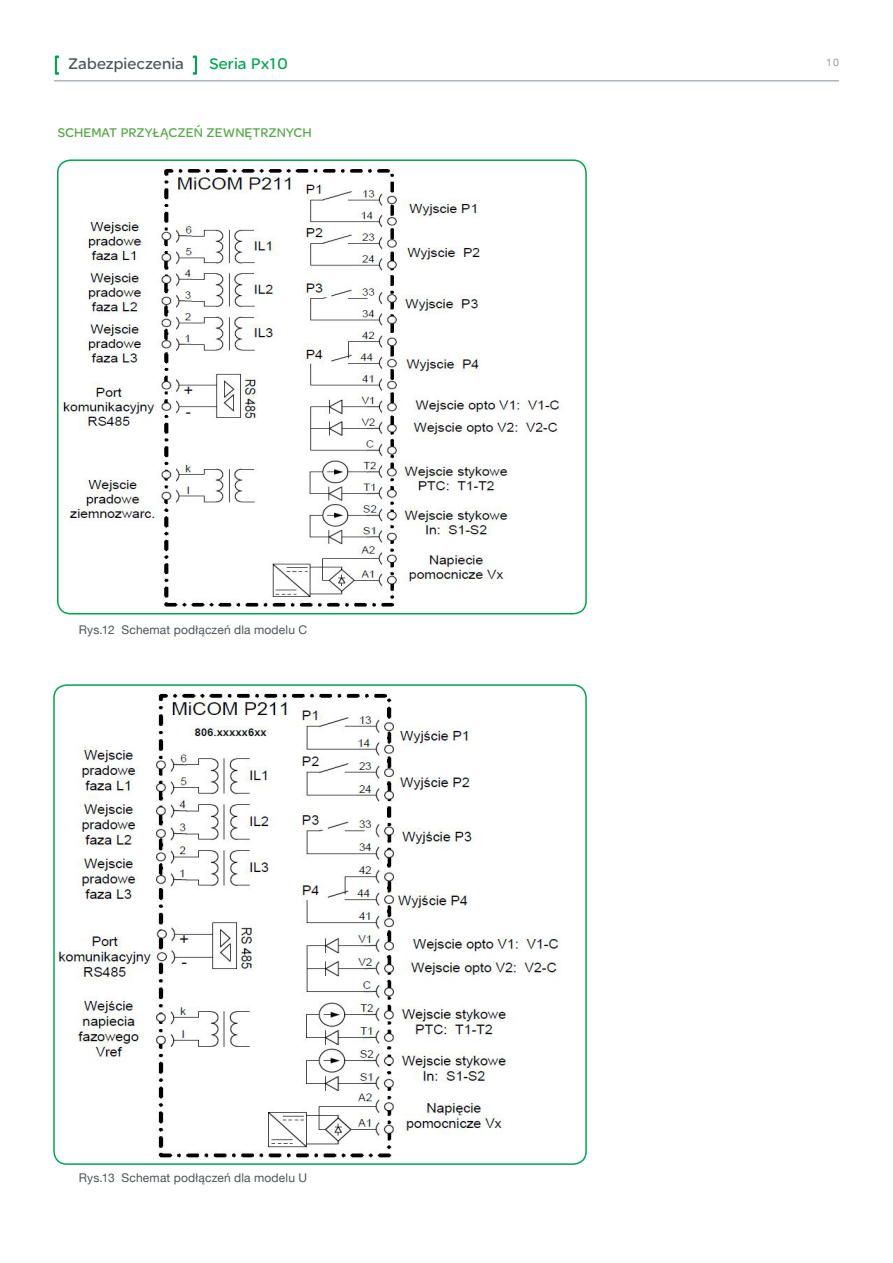
<style>
.page{position:relative;width:893px;height:1263px;background:#fff}
.page>*{position:absolute;margin:0;border:0;box-sizing:border-box;transform-origin:0 0}
.t1{font:16.5px "SE Optimist";letter-spacing:.01em;color:#4d545a}
.t2{font:16.5px "SE Optimist";letter-spacing:.005em;color:#00a54f}
.t3{font:13.5px "SE Optimist";letter-spacing:.005em;color:#54aa46}
.t4{font:12px "Helvetica Neue";letter-spacing:.015em;color:#4d545a}
.t5{font:10.5px "Helvetica Neue";color:#959ea4}
</style>
<div class="page">
<hr style="left:54px;top:80px;width:785px;height:1px;background:#959ea4">
<svg style="left:55px;top:55px;width:4px;height:20px"></svg>
<svg style="left:193px;top:56px;width:4px;height:19px"></svg>
<img style="left:58px;top:162px;width:503px;height:452px">
<div style="left:57px;top:159px;width:530px;height:455px;border:2px solid #00a54f;border-radius:13px"></div>
<img style="left:56px;top:687px;width:505px;height:477px">
<div style="left:53px;top:684px;width:534px;height:481px;border:2px solid #00a54f;border-radius:13px"></div>
<h1 class="t1" style="left:68px;top:53px;width:117px">Zabezpieczenia</h1>
<h1 class="t2" style="left:209px;top:53px;width:80px">Seria Px10</h1>
<p class="t3" style="left:58px;top:124px;width:255px">SCHEMAT PRZYŁĄCZEŃ ZEWNĘTRZNYCH</p>
<p class="t4" style="left:79px;top:622px;width:230px">Rys.12 Schemat podłączeń dla modelu C</p>
<p class="t4" style="left:79px;top:1170px;width:230px">Rys.13 Schemat podłączeń dla modelu U</p>
<p class="t5" style="left:826px;top:56px;width:14px">10</p>
</div>
